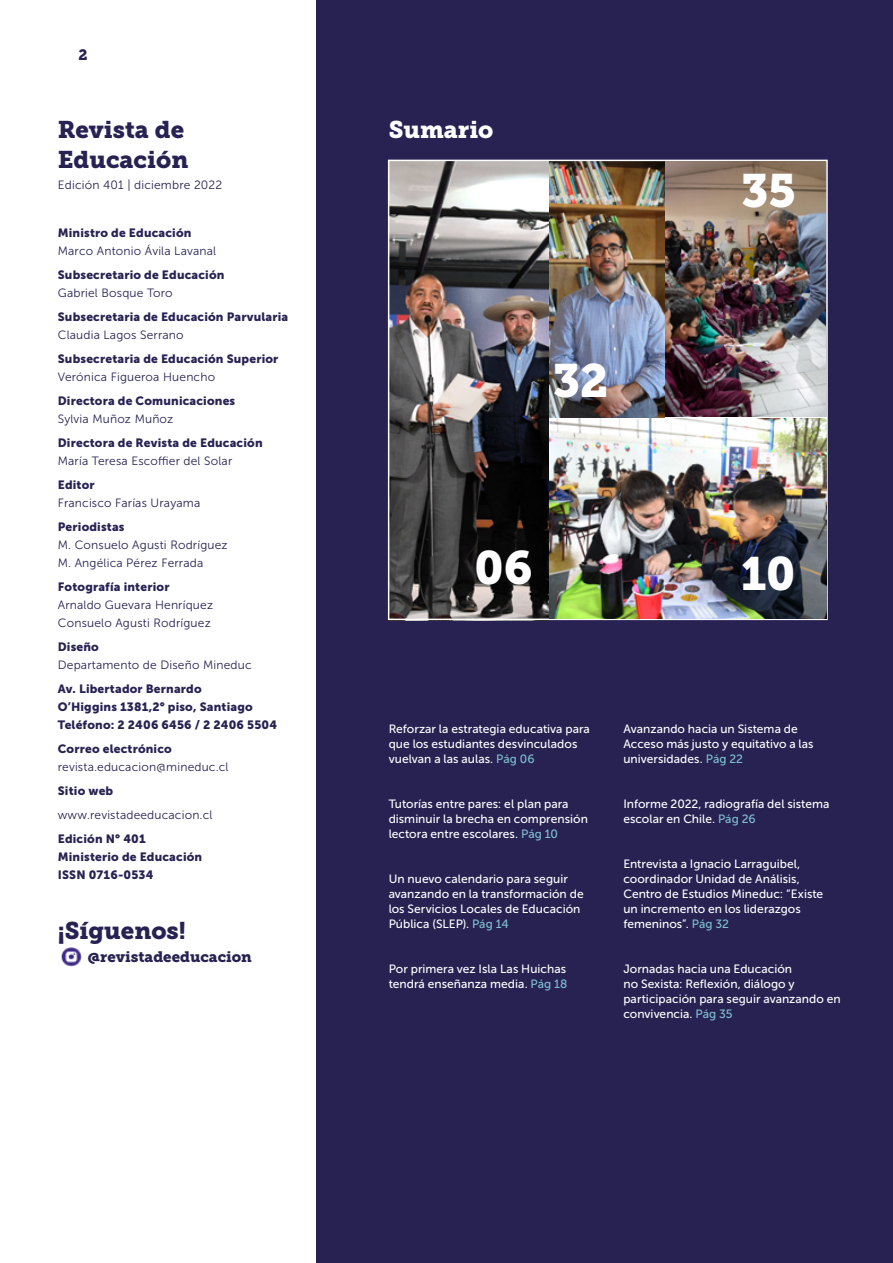
<style>
.page{position:relative;width:893px;height:1263px;background:#fff}
.page>*{position:absolute;margin:0;border:0;box-sizing:border-box;transform-origin:0 0}
.t1{font:46.5px "Museo Slab 900";color:#fff}
.t2{font:24px/30px "Museo Slab 900";color:#272252}
.t3{font:24px "Museo Slab 900";color:#fff}
.t4{font:15px "Museo Slab 900";color:#272252}
.t5{font:12px/15px "Museo Sans 500";letter-spacing:.005em;color:#fff}
.t6{font:12px/18px "Museo Sans 900";letter-spacing:.015em;color:#272252}
.t7{font:12px/18px "Museo Sans 300";letter-spacing:.015em;color:#272252}
.s1{color:#7fc0cf}
</style>
<div class="page">
<div style="left:316px;top:0;width:577px;height:1263px;background:#272252"></div>
<img style="left:61px;top:947px;width:20px;height:20px">
<img style="left:391px;top:163px;width:434px;height:454px">
<img style="left:549px;top:163px;width:116px;height:255px">
<div style="left:388px;top:160px;width:440px;height:460px;border:2px solid #fff"></div>
<p class="t4" style="left:78px;top:46px;width:11px">2</p>
<h2 class="t2" style="left:58px;top:115px;width:132px">Revista de<br>Educación</h2>
<p class="t7" style="left:58px;top:176px;width:166px">Edición 401 | diciembre 2022</p>
<p class="t6" style="left:58px;top:224px;width:135px">Ministro de Educación</p>
<p class="t7" style="left:58px;top:242px;width:160px">Marco Antonio Ávila Lavanal</p>
<p class="t6" style="left:58px;top:266px;width:168px">Subsecretario de Educación</p>
<p class="t7" style="left:58px;top:284px;width:116px">Gabriel Bosque Toro</p>
<p class="t6" style="left:58px;top:308px;width:232px">Subsecretaria de Educación Parvularia</p>
<p class="t7" style="left:58px;top:326px;width:127px">Claudia Lagos Serrano</p>
<p class="t6" style="left:58px;top:350px;width:222px">Subsecretaria de Educación Superior</p>
<p class="t7" style="left:58px;top:368px;width:159px">Verónica Figueroa Huencho</p>
<p class="t6" style="left:58px;top:392px;width:179px">Directora de Comunicaciones</p>
<p class="t7" style="left:58px;top:410px;width:117px">Sylvia Muñoz Muñoz</p>
<p class="t6" style="left:58px;top:434px;width:206px">Directora de Revista de Educación</p>
<p class="t7" style="left:58px;top:452px;width:176px">María Teresa Escoffier del Solar</p>
<p class="t6" style="left:58px;top:476px;width:38px">Editor</p>
<p class="t7" style="left:58px;top:494px;width:144px">Francisco Farías Urayama</p>
<p class="t6" style="left:58px;top:518px;width:68px">Periodistas</p>
<p class="t7" style="left:58px;top:536px;width:171px">M. Consuelo Agusti Rodríguez<br>M. Angélica Pérez Ferrada</p>
<p class="t6" style="left:58px;top:578px;width:113px">Fotografía interior</p>
<p class="t7" style="left:58px;top:596px;width:157px">Arnaldo Guevara Henríquez<br>Consuelo Agusti Rodríguez</p>
<p class="t6" style="left:58px;top:638px;width:43px">Diseño</p>
<p class="t7" style="left:58px;top:656px;width:195px">Departamento de Diseño Mineduc</p>
<p class="t6" style="left:58px;top:680px;width:221px">Av. Libertador Bernardo<br>O’Higgins 1381,2° piso, Santiago<br>Teléfono: 2 2406 6456 / 2 2406 5504</p>
<p class="t6" style="left:58px;top:740px;width:116px">Correo electrónico</p>
<p class="t7" style="left:58px;top:758px;width:172px">revista.educacion@mineduc.cl</p>
<p class="t6" style="left:58px;top:782px;width:57px">Sitio web</p>
<p class="t7" style="left:58px;top:806px;width:156px">www.revistadeeducacion.cl</p>
<p class="t6" style="left:58px;top:830px;width:146px">Edición N° 401<br>Ministerio de Educación<br>ISSN 0716-0534</p>
<h2 class="t2" style="left:58px;top:916px;width:130px">¡Síguenos!</h2>
<p class="t4" style="left:88px;top:948px;width:166px">@revistadeeducacion</p>
<h2 class="t3" style="left:389px;top:116px;width:106px">Sumario</h2>
<h1 class="t1" style="left:553px;top:353px;width:57px">32</h1>
<h1 class="t1" style="left:741px;top:163px;width:56px">35</h1>
<h1 class="t1" style="left:475px;top:540px;width:59px">06</h1>
<h1 class="t1" style="left:741px;top:547px;width:56px">10</h1>
<h1 class="t1" style="left:753px;top:558px;width:59px">06</h1>
<p class="t5" style="left:389px;top:721px;width:203px">Reforzar la estrategia educativa para que los estudiantes desvinculados vuelvan a las aulas. <span class="s1">Pág 06</span></p>
<p class="t5" style="left:389px;top:796px;width:201px">Tutorías entre pares: el plan para disminuir la brecha en comprensión lectora entre escolares. <span class="s1">Pág 10</span></p>
<p class="t5" style="left:389px;top:871px;width:196px">Un nuevo calendario para seguir avanzando en la transformación de los Servicios Locales de Educación<br>Pública (SLEP). <span class="s1">Pág 14</span></p>
<p class="t5" style="left:389px;top:961px;width:180px">Por primera vez Isla Las Huichas tendrá enseñanza media. <span class="s1">Pág 18</span></p>
<p class="t5" style="left:623px;top:721px;width:192px">Avanzando hacia un Sistema de<br>Acceso más justo y equitativo a las universidades. <span class="s1">Pág 22</span></p>
<p class="t5" style="left:623px;top:796px;width:208px">Informe 2022, radiografía del sistema escolar en Chile. <span class="s1">Pág 26</span></p>
<p class="t5" style="left:623px;top:856px;width:201px">Entrevista a Ignacio Larraguibel, coordinador Unidad de Análisis,<br>Centro de Estudios Mineduc: “Existe un incremento en los liderazgos femeninos”. <span class="s1">Pág 32</span></p>
<p class="t5" style="left:623px;top:961px;width:219px">Jornadas hacia una Educación<br>no Sexista: Reflexión, diálogo y participación para seguir avanzando en convivencia. <span class="s1">Pág 35</span></p>
</div>
